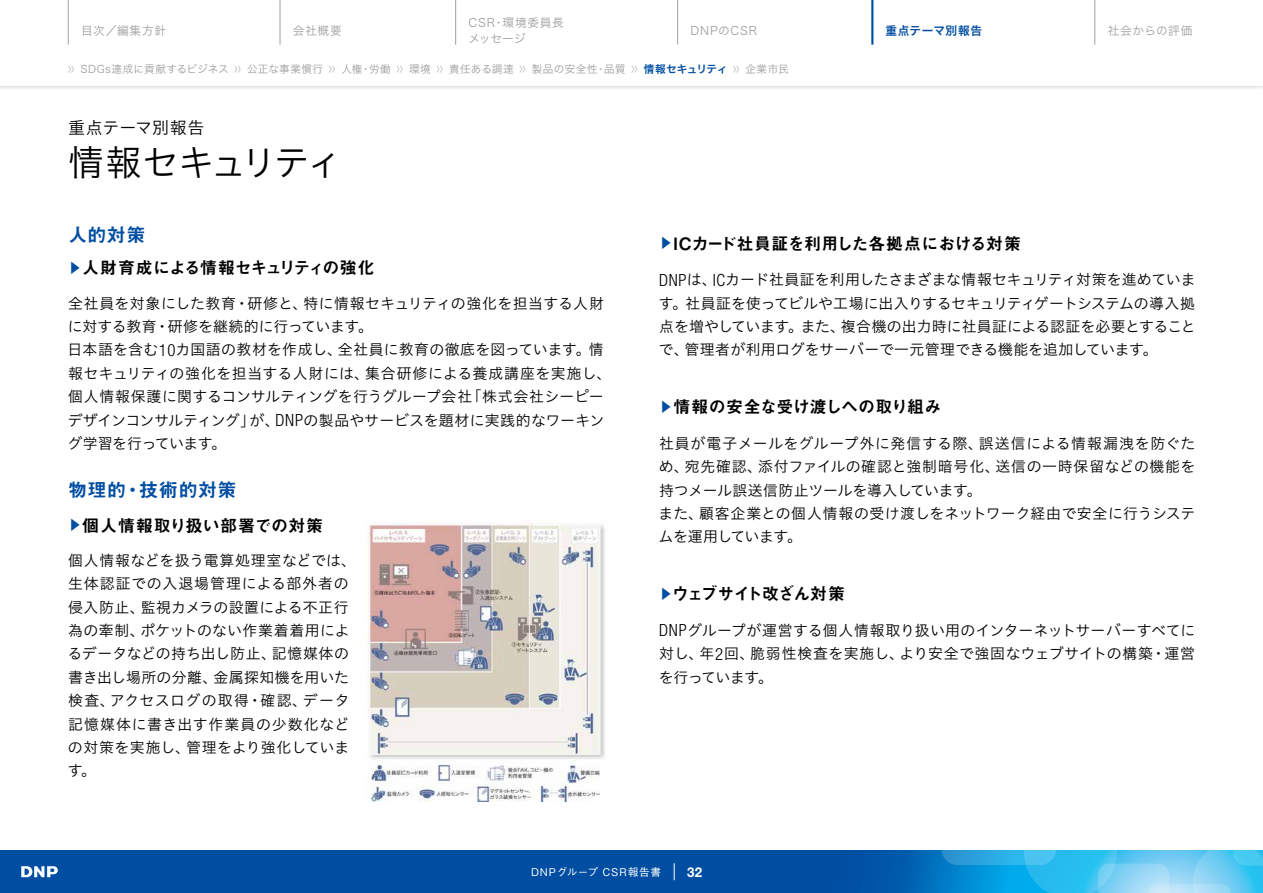
<style>
.page{position:relative;width:1263px;height:893px;background:#fff}
.page>*{position:absolute;margin:0;border:0;box-sizing:border-box;transform-origin:0 0}
.t1{font:36.15px "Hiragino UD Sans Std N W3";letter-spacing:-.08em;color:#000}
.t2{font:19.2px "Midashi Go Pr 6 MB31";letter-spacing:.015em;color:#004ea2}
.t3{font:16.95px "Midashi Go Pr 6 MB31";letter-spacing:-.015em;color:#000}
.t4{font:16.95px "Midashi Go Pr 6 MB31";letter-spacing:-.045em;color:#000}
.t5{font:16.95px "Midashi Go Pr 6 MB31";letter-spacing:.02em;color:#000}
.t6{font:16.95px "Midashi Go Pr 6 MB31";letter-spacing:-.065em;color:#000}
.t7{font:16.95px "Hiragino UD Sans Std N W3";letter-spacing:.01em;color:#000}
.t8{font:14.85px/23.4px "Hiragino UD Sans Std N W3";letter-spacing:.02em;color:#000}
.t9{font:700 13.5px "Helvetica Neue LT Std";color:#fff}
.t10{font:11.7px/15.9px "Hira Kaku Pro W3";letter-spacing:.06em;color:#9fa0a0}
.t11{font:11.7px "Hira Kaku Pro W6";letter-spacing:.055em;color:#004ea2}
.t12{font:10.65px "Hira Kaku Pro W3";letter-spacing:.04em;color:#9fa0a0}
.t13{font:500 10.65px "Gothic BBB Pr 6";letter-spacing:.07em;color:#fff}
.s1{font-size:7.5px}
.s2{font-family:"Hira Kaku Pro W6";color:#004ea2}
.s3{font-size:13.65px;color:#004ea2}
.s4{font-family:"Helvetica Neue LT Std";font-weight:300;font-stretch:condensed;font-size:16.8px}
</style>
<div class="page">
<div style="left:0;top:850px;width:1263px;height:43px;background:#004ea2"></div>
<svg style="left:941px;top:850px;width:322px;height:43px;background:#49bdec"></svg>
<div style="left:0;top:0;width:1263px;height:91px;background:#000;opacity:.15"></div>
<div style="left:0;top:0;width:1263px;height:85px;background:#fff"></div>
<svg style="left:21px;top:866px;width:37px;height:11px"></svg>
<svg style="left:674px;top:863px;width:1px;height:17px"></svg>
<hr style="left:68px;top:0;width:1px;height:45px;background:#9fa0a0">
<hr style="left:280px;top:0;width:1px;height:45px;background:#9fa0a0">
<hr style="left:677px;top:0;width:1px;height:45px;background:#9fa0a0">
<hr style="left:871px;top:0;width:2px;height:45px;background:#004ea2">
<hr style="left:1094px;top:0;width:1px;height:45px;background:#9fa0a0">
<hr style="left:455px;top:0;width:1px;height:45px;background:#9fa0a0">
<img style="left:366px;top:523px;width:239px;height:279px">
<p class="t10" style="left:469px;top:14px;width:97px">CSR・環境委員長メッセージ</p>
<p class="t12" style="left:68px;top:59px;width:722px"><span class="s1">〉〉</span> SDGs達成に貢献するビジネス <span class="s1">〉〉</span> 公正な事業慣行 <span class="s1">〉〉</span> 人権・労働 <span class="s1">〉〉</span> 環境 <span class="s1">〉〉</span> 責任ある調達 <span class="s1">〉〉</span> 製品の安全性・品質 <span class="s1">〉〉</span> <span class="s2">情報セキュリティ</span> <span class="s1">〉〉</span> 企業市民</p>
<p class="t10" style="left:81px;top:22px;width:86px">目次／編集方針</p>
<p class="t10" style="left:293px;top:22px;width:50px">会社概要</p>
<p class="t10" style="left:691px;top:22px;width:68px">DNPのCSR</p>
<p class="t11" style="left:885px;top:20px;width:98px">重点テーマ別報告</p>
<p class="t10" style="left:1108px;top:22px;width:86px">社会からの評価</p>
<p class="t7" style="left:68px;top:115px;width:138px">重点テーマ別報告</p>
<h1 class="t1" style="left:68px;top:135px;width:276px">情報セキュリティ</h1>
<p class="t2" style="left:68px;top:220px;width:79px">人的対策</p>
<p class="t4" style="left:68px;top:254px;width:308px"><span class="s3">▶</span>人財育成による情報セキュリティの強化</p>
<p class="t8" style="left:67px;top:290px;width:545px">全社員を対象にした教育・研修と、特に情報セキュリティの強化を担当する人財に対する教育・研修を継続的に行っています。<br>日本語を含む<span class="s4">10</span>カ国語の教材を作成し、全社員に教育の徹底を図っています。情報セキュリティの強化を担当する人財には、集合研修による養成講座を実施し、個人情報保護に関するコンサルティングを行うグループ会社「株式会社シーピーデザインコンサルティング」が、<span class="s4">DNP</span>の製品やサービスを題材に実践的なワーキング学習を行っています。</p>
<p class="t2" style="left:68px;top:475px;width:170px">物理的・技術的対策</p>
<p class="t5" style="left:68px;top:512px;width:257px"><span class="s3">▶</span>個人情報取り扱い部署での対策</p>
<p class="t8" style="left:67px;top:548px;width:290px">個人情報などを扱う電算処理室などでは、生体認証での入退場管理による部外者の侵入防止、監視カメラの設置による不正行為の牽制、ポケットのない作業着着用によるデータなどの持ち出し防止、記憶媒体の書き出し場所の分離、金属探知機を用いた検査、アクセスログの取得・確認、データ記憶媒体に書き出す作業員の少数化などの対策を実施し、管理をより強化しています。</p>
<p class="t3" style="left:659px;top:230px;width:363px"><span class="s3">▶</span>ICカード社員証を利用した各拠点における対策</p>
<p class="t8" style="left:659px;top:267px;width:539px;text-align:justify"><span class="s4">DNP</span>は、<span class="s4">IC</span>カード社員証を利用したさまざまな情報セキュリティ対策を進めています。社員証を使ってビルや工場に出入りするセキュリティゲートシステムの導入拠点を増やしています。また、複合機の出力時に社員証による認証を必要とすることで、管理者が利用ログをサーバーで一元管理できる機能を追加しています。</p>
<p class="t3" style="left:659px;top:393px;width:284px"><span class="s3">▶</span>情報の安全な受け渡しへの取り組み</p>
<p class="t8" style="left:659px;top:431px;width:538px">社員が電子メールをグループ外に発信する際、誤送信による情報漏洩を防ぐため、宛先確認、添付ファイルの確認と強制暗号化、送信の一時保留などの機能を持つメール誤送信防止ツールを導入しています。<br>また、顧客企業との個人情報の受け渡しをネットワーク経由で安全に行うシステムを運用しています。</p>
<p class="t6" style="left:659px;top:580px;width:188px"><span class="s3">▶</span>ウェブサイト改ざん対策</p>
<p class="t8" style="left:659px;top:618px;width:538px;text-align:justify"><span class="s4">DNP</span>グループが運営する個人情報取り扱い用のインターネットサーバーすべてに対し、年<span class="s4">2</span>回、脆弱性検査を実施し、より安全で強固なウェブサイトの構築・運営を行っています。</p>
<p class="t13" style="left:531px;top:863px;width:132px">DNPグループ CSR報告書</p>
<p class="t9" style="left:687px;top:863px;width:17px">32</p>
</div>
